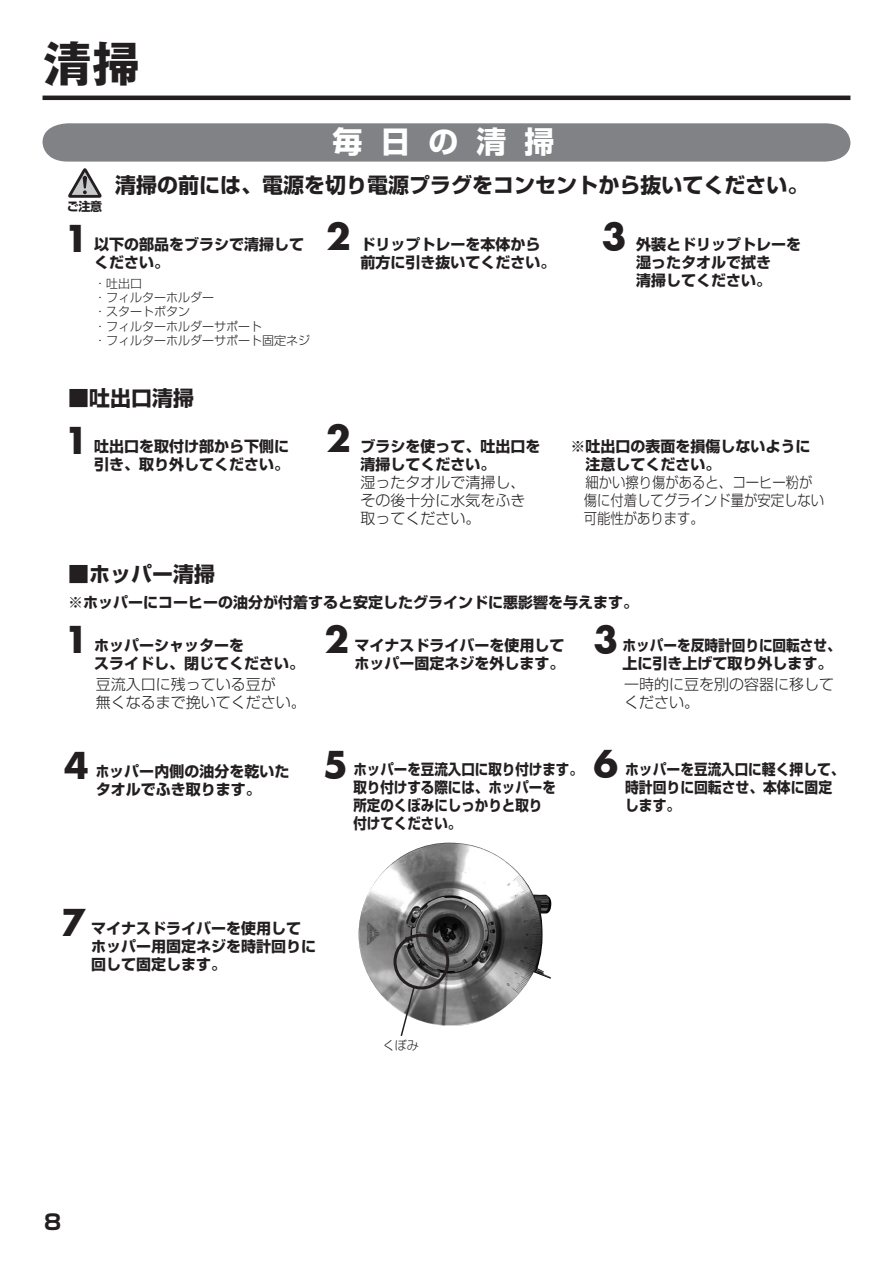
<style>
.page{position:relative;width:893px;height:1263px;background:#fff}
.page>*{position:absolute;margin:0;border:0;box-sizing:border-box;transform-origin:0 0}
.t1{font:700 48px "Gothic MB101 Pro";color:#231f20}
.t2{font:700 36px "Futura";color:#231f20}
.t3{font:700 30px "Shin Go Pro";letter-spacing:.6em;color:#fff}
.t4{font:700 21px "Shin Go Pro";color:#231f20}
.t5{font:700 15px/18px "Shin Go Pro";color:#231f20}
.t6{font:700 15px/18px "Shin Go Pro";color:#231f20;scale:.9 1}
.t7{font:300 15px/18px "Shin Go Pro";color:#231f20}
.t8{font:300 15px/18px "Shin Go Pro";color:#231f20;scale:.89 1}
.t9{font:700 15px/18px "Shin Go Pro";color:#231f20;scale:.92 1}
.t10{font:700 15px/18px "Shin Go Pro";color:#231f20;scale:.91 1}
.t11{font:300 12px/14.4px "Shin Go Pro";color:#231f20}
.t12{font:700 12px "Shin Go Pro";color:#231f20}
</style>
<div class="page">
<svg style="left:68px;top:168px;width:34px;height:30px"></svg>
<div style="left:43px;top:123px;width:807px;height:39px;background:#808285"></div>
<hr style="left:43px;top:96px;width:807px;height:4px;background:#231f20">
<img style="left:359px;top:843px;width:192px;height:183px">
<div style="left:393px;top:934px;width:56px;height:55px;border:3px solid #231f20;border-radius:50%"></div>
<svg style="left:399px;top:985px;width:17px;height:51px"></svg>
<h1 class="t1" style="left:44px;top:24px;width:97px">清掃</h1>
<h3 class="t3" style="left:332px;top:118px;width:223px">毎日の清掃</h3>
<p class="t12" style="left:67px;top:197px;width:37px">ご注意</p>
<h3 class="t4" style="left:115px;top:168px;width:694px">清掃の前には、電源を切り電源プラグをコンセントから抜いてください。</h3>
<h2 class="t2" style="left:64px;top:213px;width:26px">1</h2>
<h2 class="t2" style="left:326px;top:211px;width:26px">2</h2>
<p class="t5" style="left:94px;top:234px;width:211px">以下の部品をブラシで清掃してください。</p>
<p class="t11" style="left:94px;top:274px;width:217px">・吐出口　<br>・フィルターホルダー<br>・スタートボタン<br>・フィルターホルダーサポート<br>・フィルターホルダーサポート固定ネジ</p>
<p class="t5" style="left:360px;top:234px;width:196px">ドリップトレーを本体から前方に引き抜いてください。</p>
<h3 class="t4" style="left:68px;top:382px;width:127px">■吐出口清掃</h3>
<h2 class="t2" style="left:64px;top:415px;width:26px">1</h2>
<h2 class="t2" style="left:326px;top:413px;width:26px">2</h2>
<p class="t5" style="left:94px;top:436px;width:197px">吐出口を取付け部から下側に引き、取り外してください。</p>
<p class="t5" style="left:360px;top:436px;width:181px">ブラシを使って、吐出口を清掃してください。</p>
<p class="t7" style="left:360px;top:472px;width:166px;text-align:justify">湿ったタオルで清掃し、その後十分に水気をふき取ってください。</p>
<h2 class="t2" style="left:602px;top:211px;width:26px">3</h2>
<p class="t5" style="left:636px;top:234px;width:166px">外装とドリップトレーを湿ったタオルで拭き<br>清掃してください。</p>
<p class="t5" style="left:570px;top:436px;width:241px">※吐出口の表面を損傷しないように　注意してください。</p>
<p class="t8" style="left:570px;top:472px;width:287px;text-indent:15px">細かい擦り傷があると、コーヒー粉が　傷に付着してグラインド量が安定しない　可能性があります。</p>
<h3 class="t4" style="left:68px;top:557px;width:148px">■ホッパー清掃</h3>
<p class="t5" style="left:68px;top:591px;width:572px">※ホッパーにコーヒーの油分が付着すると安定したグラインドに悪影響を与えます。</p>
<h2 class="t2" style="left:64px;top:614px;width:26px">1</h2>
<p class="t5" style="left:94px;top:635px;width:212px">ホッパーシャッターを<br>スライドし、閉じてください。</p>
<h2 class="t2" style="left:325px;top:614px;width:26px">2</h2>
<p class="t5" style="left:355px;top:635px;width:211px">マイナスドライバーを使用して</p>
<p class="t5" style="left:355px;top:653px;width:211px">ホッパー固定ネジを外します。</p>
<h2 class="t2" style="left:593px;top:614px;width:26px">3</h2>
<p class="t10" style="left:622px;top:635px;width:242px">ホッパーを反時計回りに回転させ、上に引き上げて取り外します。</p>
<p class="t7" style="left:96px;top:673px;width:211px">豆流入口に残っている豆が<br>無くなるまで挽いてください。</p>
<p class="t7" style="left:624px;top:673px;width:211px">一時的に豆を別の容器に移してください。</p>
<h2 class="t2" style="left:64px;top:740px;width:26px">4</h2>
<p class="t6" style="left:96px;top:761px;width:217px">ホッパー内側の油分を乾いたタオルでふき取ります。</p>
<h2 class="t2" style="left:323px;top:739px;width:26px">5</h2>
<p class="t6" style="left:353px;top:759px;width:256px">ホッパーを豆流入口に取り付けます。</p>
<h2 class="t2" style="left:593px;top:739px;width:26px">6</h2>
<p class="t6" style="left:353px;top:777px;width:226px">取り付けする際には、ホッパーを所定のくぼみにしっかりと取り付けてください。</p>
<p class="t9" style="left:625px;top:759px;width:240px">ホッパーを豆流入口に軽く押して、時計回りに回転させ、本体に固定します。</p>
<h2 class="t2" style="left:61px;top:897px;width:26px">7</h2>
<p class="t5" style="left:91px;top:918px;width:226px">マイナスドライバーを使用してホッパー用固定ネジを時計回りに回して固定します。</p>
<p class="t11" style="left:383px;top:1037px;width:37px">くぼみ</p>
<h3 class="t4" style="left:44px;top:1205px;width:19px">8</h3>
</div>
